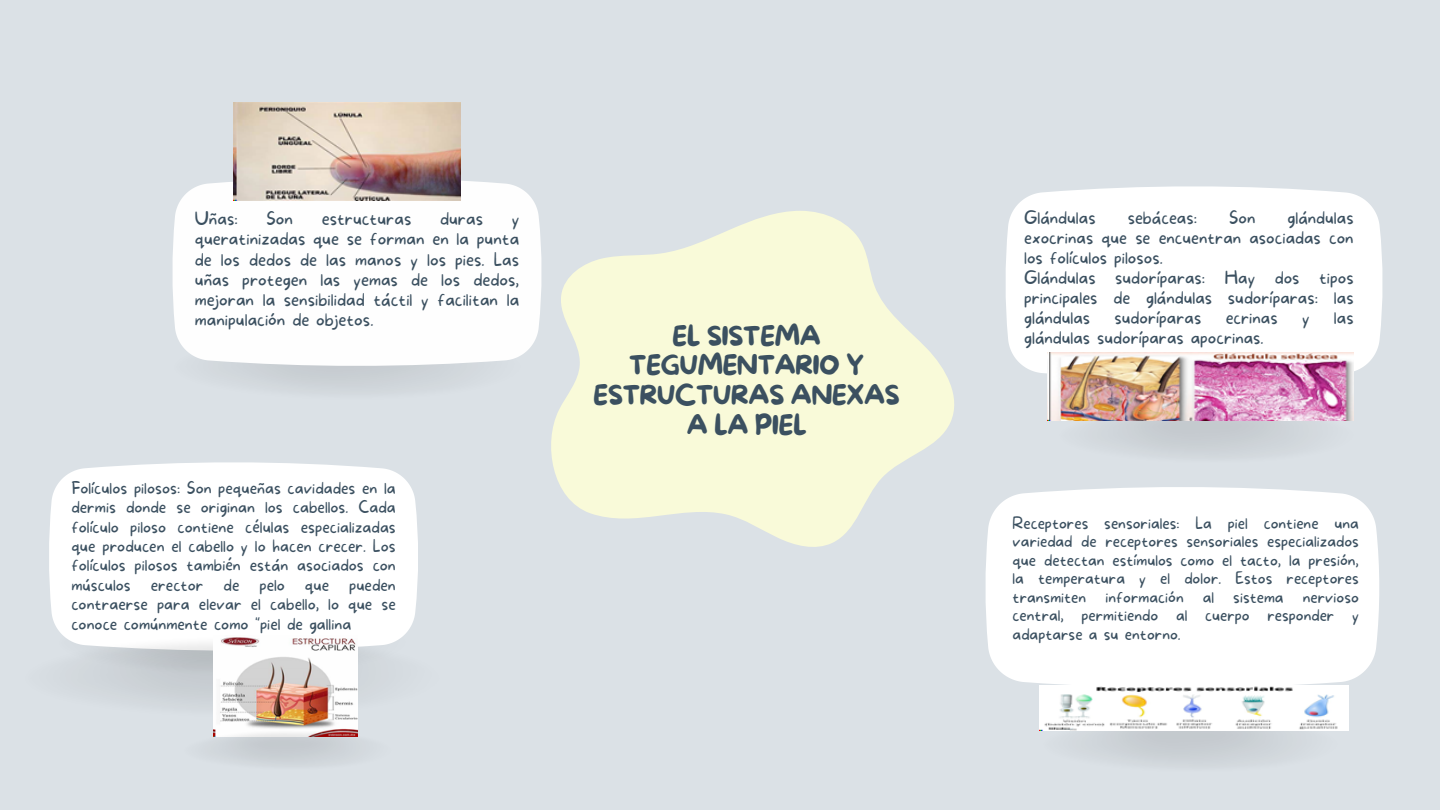
<style>
.page{position:relative;width:1440px;height:810px;background:#dbe1e6}
.page>*{position:absolute;margin:0;border:0;box-sizing:border-box;transform-origin:0 0}
.t1{font:26.8px/29.8px "More Sugar";letter-spacing:-.03em;color:#3b5060;text-align:center}
.t2{font:100 17.7px/20.3px "More Sugar";color:#3b5060;text-align:justify}
.t3{font:100 17.5px/20px "More Sugar";color:#3b5060;text-align:justify}
.t4{font:100 16.5px/19.4px "More Sugar";color:#3b5060;text-align:justify}
.t5{font:100 16.1px/18.4px "More Sugar";color:#3b5060;text-align:justify}
</style>
<div class="page">
<div style="left:985px;top:487px;width:394px;height:203px;background:#fff"></div>
<div style="left:1005px;top:186px;width:378px;height:188px;background:#fff"></div>
<svg style="left:172px;top:176px;width:370px;height:192px;background:#fbfbfc"></svg>
<div style="left:49px;top:462px;width:369px;height:174px;background:#fff"></div>
<img style="left:64px;top:636px;width:339px;height:84px">
<img style="left:234px;top:103px;width:226px;height:98px">
<img style="left:214px;top:636px;width:143px;height:93px">
<img style="left:213px;top:729px;width:145px;height:35px">
<img style="left:1047px;top:353px;width:307px;height:68px">
<img style="left:1040px;top:685px;width:309px;height:46px">
<svg style="left:551px;top:211px;width:403px;height:336px;fill:#f9fad9"></svg>
<p class="t2" style="left:195px;top:209px;width:45px">Uñas:</p>
<p class="t2" style="left:266px;top:209px;width:28px">Son</p>
<p class="t2" style="left:322px;top:209px;width:91px">estructuras</p>
<p class="t2" style="left:440px;top:209px;width:45px">duras</p>
<p class="t2" style="left:195px;top:209px;width:326px;text-indent:317px">y queratinizadas que se forman en la punta de los dedos de las manos y los pies. Las uñas protegen las yemas de los dedos, mejoran la sensibilidad táctil y facilitan la manipulación de objetos.</p>
<p class="t4" style="left:71px;top:479px;width:326px">Folículos pilosos: Son pequeñas cavidades en la dermis donde se originan los cabellos. Cada folículo piloso contiene células especializadas que producen el cabello y lo hacen crecer. Los folículos pilosos también están asociados con músculos erector de pelo que pueden contraerse para elevar el cabello, lo que se conoce comúnmente como "piel de gallina</p>
<p class="t3" style="left:1024px;top:208px;width:73px">Glándulas</p>
<p class="t3" style="left:1128px;top:208px;width:71px">sebáceas:</p>
<p class="t3" style="left:1229px;top:208px;width:28px">Son</p>
<p class="t3" style="left:1024px;top:208px;width:331px;text-indent:263px">glándulas exocrinas que se encuentran asociadas con los folículos pilosos.</p>
<p class="t3" style="left:1024px;top:269px;width:331px">Glándulas sudoríparas: Hay dos tipos principales de glándulas sudoríparas: las glándulas</p>
<p class="t3" style="left:1115px;top:309px;width:88px">sudoríparas</p>
<p class="t3" style="left:1226px;top:309px;width:54px">ecrinas</p>
<p class="t3" style="left:1302px;top:309px;width:9px">y</p>
<p class="t3" style="left:1334px;top:309px;width:21px">las</p>
<p class="t1" style="left:672px;top:322px;width:150px">EL SISTEMA</p>
<p class="t3" style="left:1024px;top:329px;width:241px">glándulas sudoríparas apocrinas.</p>
<p class="t1" style="left:593px;top:352px;width:308px">TEGUMENTARIO Y<br>ESTRUCTURAS ANEXAS<br>A LA PIEL</p>
<p class="t5" style="left:1013px;top:515px;width:348px">Receptores sensoriales: La piel contiene una variedad de receptores sensoriales especializados que detectan estímulos como el tacto, la presión, la temperatura y el dolor. Estos receptores transmiten información al sistema nervioso central, permitiendo al cuerpo responder y adaptarse a su entorno.</p>
</div>
